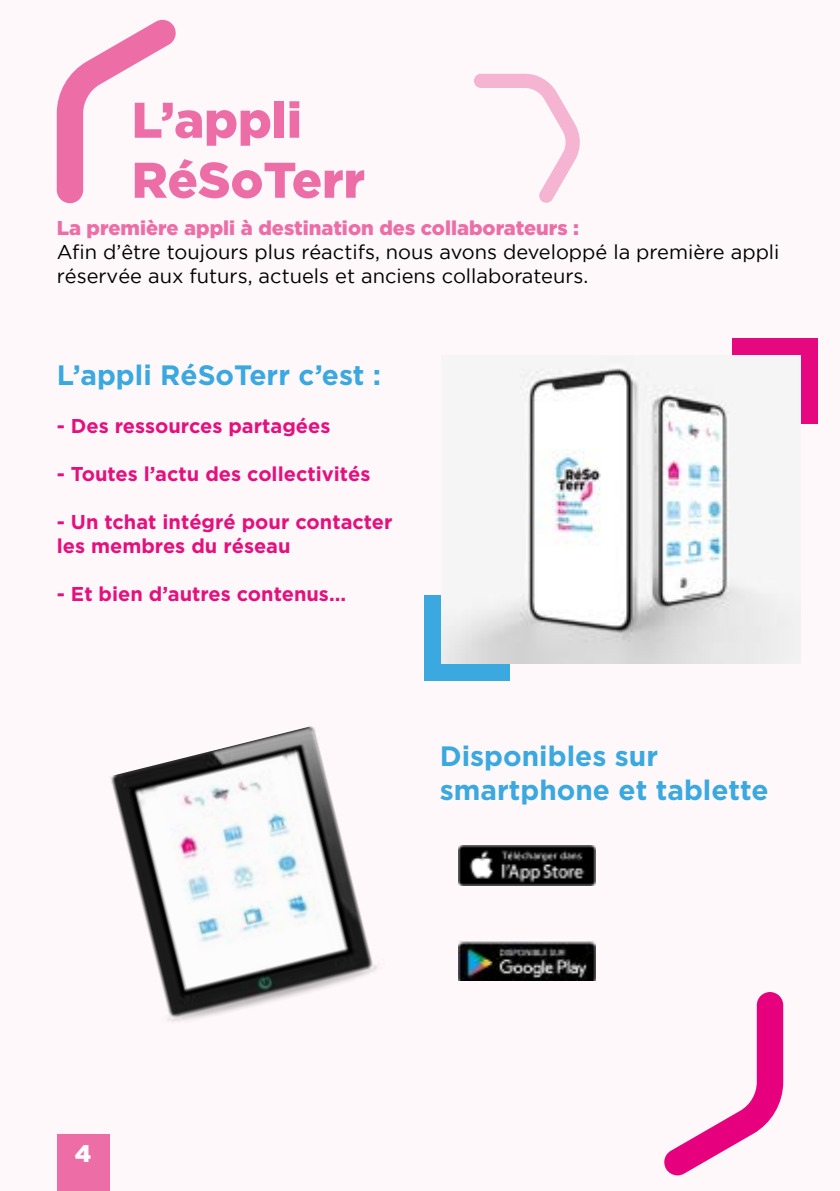
<style>
.page{position:relative;width:840px;height:1191px;background:#fff}
.page>*{position:absolute;margin:0;border:0;box-sizing:border-box;transform-origin:0 0}
.t1{font:900 50px/60px "Gotham";color:#ed6ea7}
.t2{font:700 28px/33.6px "Gotham";color:#3ba8df}
.t3{font:900 24px "Gotham";color:#fff}
.t4{font:700 20px/24px "Gotham";color:#e4107e}
.t5{font:20px/24px "Gotham";color:#000}
.t6{font:900 20px "Gotham";color:#ed6ea7}
</style>
<div class="page">
<div style="left:0;top:0;width:839px;height:1191px;background:#fef8fb"></div>
<svg style="left:664px;top:992px;width:118px;height:183px"></svg>
<svg style="left:57px;top:20px;width:119px;height:183px"></svg>
<div style="left:57px;top:1134px;width:53px;height:57px;background:#ed6ea7"></div>
<svg style="left:474px;top:74px;width:105px;height:129px"></svg>
<div style="left:424px;top:595px;width:85px;height:85px;background:#3ba8df"></div>
<div style="left:731px;top:339px;width:85px;height:85px;background:#e5087e"></div>
<img style="left:441px;top:356px;width:358px;height:307px">
<img style="left:110px;top:726px;width:267px;height:296px">
<img style="left:458px;top:845px;width:137px;height:40px">
<img style="left:458px;top:941px;width:137px;height:39px">
<h1 class="t1" style="left:132px;top:89px;width:235px">L’appli<br>RéSoTerr</h1>
<p class="t6" style="left:57px;top:216px;width:523px">La première appli à destination des collaborateurs :</p>
<p class="t5" style="left:57px;top:239px;width:723px">Afin d’être toujours plus réactifs, nous avons developpé la première appli réservée aux futurs, actuels et anciens collaborateurs.</p>
<h2 class="t2" style="left:57px;top:357px;width:326px">L’appli RéSoTerr c’est :</h2>
<p class="t4" style="left:57px;top:413px;width:275px">- Des ressources partagées</p>
<p class="t4" style="left:57px;top:461px;width:315px">- Toutes l’actu des collectivités</p>
<p class="t4" style="left:57px;top:509px;width:337px">- Un tchat intégré pour contacter les membres du réseau</p>
<p class="t4" style="left:57px;top:581px;width:291px">- Et bien d’autres contenus...</p>
<h2 class="t2" style="left:439px;top:739px;width:330px">Disponibles sur smartphone et tablette</h2>
<p class="t3" style="left:75px;top:1139px;width:18px">4</p>
</div>
